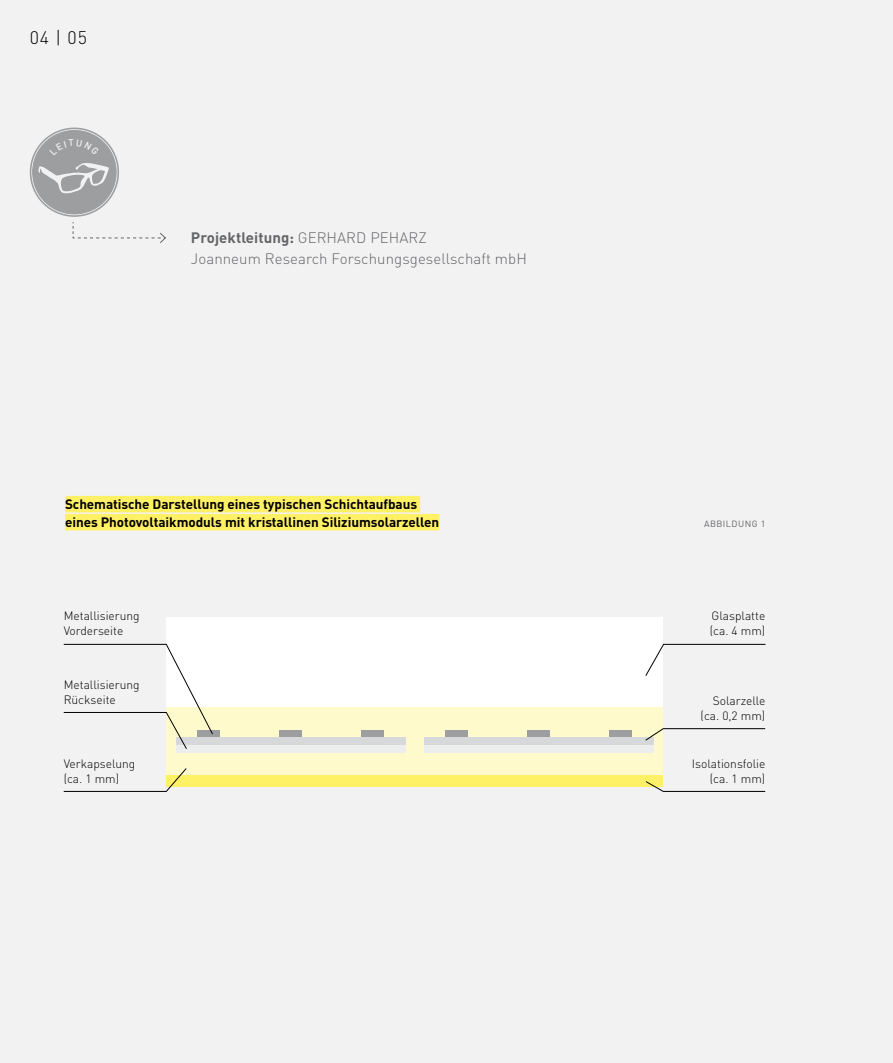
<style>
.page{position:relative;width:893px;height:1063px;background:#f2f2f3}
.page>*{position:absolute;margin:0;border:0;box-sizing:border-box;transform-origin:0 0}
.t1{font:300 18px "DIN";color:#000}
.t2{font:300 15px/21px "DIN";letter-spacing:.005em;color:#646567}
.t3{font:700 13.5px/18px "DIN";letter-spacing:-.005em;color:#000}
.t4{font:300 12px/15px "DIN";color:#000}
.t5{font:9px "DIN";letter-spacing:.05em;color:#646567}
.s1{font-weight:700}
</style>
<div class="page">
<div style="left:33px;top:130px;width:83px;height:84px;background:#9c9e9f;border-radius:50%"></div>
<div style="left:30px;top:128px;width:89px;height:89px;border:2px solid #9c9e9f;border-radius:50%"></div>
<svg style="left:38px;top:163px;width:71px;height:31px"></svg>
<svg style="left:72px;top:222px;width:94px;height:21px"></svg>
<div style="left:65px;top:496px;width:355px;height:16px;background:#fff165"></div>
<div style="left:65px;top:514px;width:374px;height:16px;background:#fff165"></div>
<div style="left:167px;top:618px;width:496px;height:90px;background:#fff"></div>
<div style="left:167px;top:708px;width:496px;height:67px;background:#fffacb"></div>
<div style="left:167px;top:775px;width:496px;height:12px;background:#fff165"></div>
<div style="left:176px;top:745px;width:229px;height:8px;background:#eceded"></div>
<div style="left:176px;top:737px;width:229px;height:8px;background:#d7d8d9"></div>
<div style="left:424px;top:745px;width:230px;height:8px;background:#eceded"></div>
<div style="left:424px;top:737px;width:230px;height:8px;background:#d7d8d9"></div>
<div style="left:197px;top:730px;width:23px;height:7px;background:#9c9e9f"></div>
<div style="left:279px;top:730px;width:23px;height:7px;background:#9c9e9f"></div>
<div style="left:361px;top:730px;width:23px;height:7px;background:#9c9e9f"></div>
<div style="left:445px;top:730px;width:23px;height:7px;background:#9c9e9f"></div>
<div style="left:527px;top:730px;width:23px;height:7px;background:#9c9e9f"></div>
<div style="left:609px;top:730px;width:23px;height:7px;background:#9c9e9f"></div>
<svg style="left:645px;top:644px;width:121px;height:32px"></svg>
<svg style="left:63px;top:644px;width:151px;height:106px"></svg>
<svg style="left:63px;top:767px;width:124px;height:25px"></svg>
<svg style="left:646px;top:781px;width:120px;height:11px"></svg>
<svg style="left:645px;top:728px;width:121px;height:13px"></svg>
<h1 class="t1" style="left:30px;top:27px;width:59px">04 | 05</h1>
<p class="t2" style="left:191px;top:227px;width:334px"><span class="s1">Projektleitung:</span> G erhard Peharz<br>Joanneum Research Forschungsgesellschaft mbH</p>
<p class="t3" style="left:65px;top:494px;width:376px">Schematische Darstellung eines typischen Schichtaufbaus eines Photovoltaikmoduls mit kristallinen Siliziumsolarzellen</p>
<p class="t4" style="left:64px;top:609px;width:78px">M etallisierung<br>Vorderseite</p>
<p class="t4" style="left:64px;top:677px;width:78px">M etallisierung<br>Rückseite</p>
<p class="t4" style="left:64px;top:756px;width:73px">Verkapselung (ca. 1 mm)</p>
<p class="t5" style="left:704px;top:518px;width:63px">ABBILDUNG 1</p>
<p class="t4" style="left:710px;top:609px;width:57px">G lasplatte (ca. 4 mm)</p>
<p class="t4" style="left:701px;top:693px;width:66px;text-align:right">Solarzelle (ca. 0,2 mm)</p>
<p class="t4" style="left:692px;top:756px;width:75px;text-align:right">Isolationsfolie (ca. 1 mm)</p>
</div>
